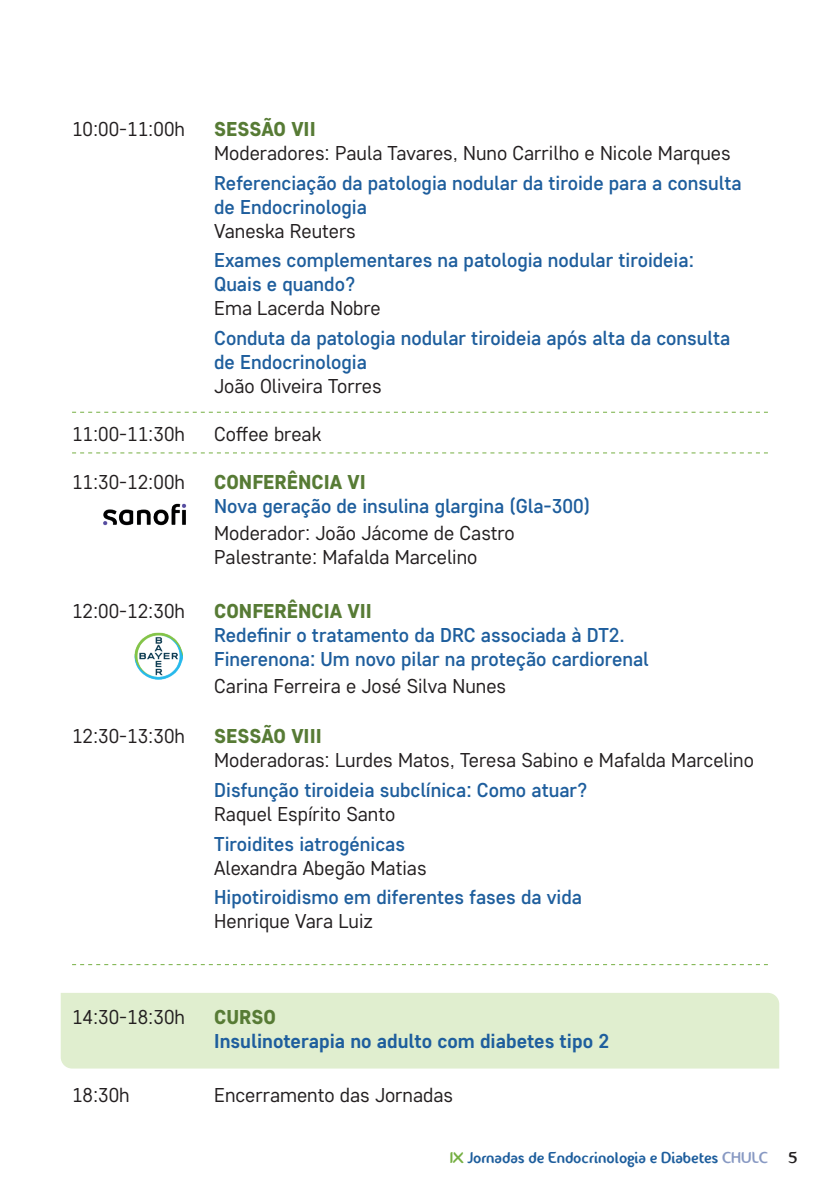
<style>
.page{position:relative;width:840px;height:1191px;background:#fff}
.page>*{position:absolute;margin:0;border:0;box-sizing:border-box;transform-origin:0 0}
.t1{font:500 20px/24px "Core Sans D45";color:#1e5e9d}
.t2{font:20px/24px "Core Sans D35";color:#231f20}
.t3{font:800 20px "Core Sans D65";color:#577b35}
.t4{font:700 20px "Core Sans D55";color:#1e5e9d}
.t5{font:16px "Fontastique Fontastique";color:#1e5e9d}
.t6{font:16px "Fontastique Fontastique";color:#231f20}
.s1{color:#75af42}
.s2{color:#8899c3}
</style>
<div class="page">
<svg style="left:72px;top:412px;width:695px;height:1px"></svg>
<svg style="left:72px;top:452px;width:695px;height:1px"></svg>
<svg style="left:72px;top:964px;width:695px;height:1px"></svg>
<div style="left:61px;top:993px;width:717px;height:75px;background:#e0eecf"></div>
<img style="left:103px;top:503px;width:84px;height:23px">
<img style="left:135px;top:632px;width:47px;height:48px">
<p class="t2" style="left:72px;top:116px;width:114px">10:00-11:00h</p>
<p class="t3" style="left:214px;top:116px;width:103px">SESSÃO VII</p>
<p class="t2" style="left:214px;top:140px;width:517px">Moderadores: Paula Tavares, Nuno Carrilho e Nicole Marques</p>
<p class="t1" style="left:214px;top:170px;width:528px">Referenciação da patologia nodular da tiroide para a consulta de Endocrinologia</p>
<p class="t2" style="left:214px;top:218px;width:143px">Vaneska Reuters</p>
<p class="t1" style="left:214px;top:248px;width:481px">Exames complementares na patologia nodular tiroideia:<br>Quais e quando?</p>
<p class="t2" style="left:214px;top:296px;width:168px">Ema Lacerda Nobre</p>
<p class="t1" style="left:214px;top:325px;width:517px">Conduta da patologia nodular tiroideia após alta da consulta de Endocrinologia</p>
<p class="t2" style="left:214px;top:373px;width:169px">João Oliveira Torres</p>
<p class="t2" style="left:72px;top:421px;width:114px">11:00-11:30h</p>
<p class="t2" style="left:214px;top:421px;width:108px">Coffee break</p>
<p class="t2" style="left:72px;top:469px;width:114px">11:30-12:00h</p>
<p class="t3" style="left:214px;top:469px;width:153px">CONFERÊNCIA VI</p>
<p class="t1" style="left:214px;top:493px;width:377px">Nova geração de insulina glargina (Gla-300)</p>
<p class="t2" style="left:214px;top:520px;width:302px">Moderador: João Jácome de Castro<br>Palestrante: Mafalda Marcelino</p>
<p class="t2" style="left:72px;top:598px;width:114px">12:00-12:30h</p>
<p class="t3" style="left:214px;top:597px;width:159px">CONFERÊNCIA VII</p>
<p class="t1" style="left:214px;top:622px;width:436px">Redefinir o tratamento da DRC associada à DT2.<br>Finerenona: Um novo pilar na proteção cardiorenal</p>
<p class="t2" style="left:214px;top:673px;width:293px">Carina Ferreira e José Silva Nunes</p>
<p class="t2" style="left:72px;top:723px;width:114px">12:30-13:30h</p>
<p class="t3" style="left:214px;top:723px;width:109px">SESSÃO VIII</p>
<p class="t2" style="left:214px;top:747px;width:541px">Moderadoras: Lurdes Matos, Teresa Sabino e Mafalda Marcelino</p>
<p class="t1" style="left:214px;top:777px;width:374px">Disfunção tiroideia subclínica: Como atuar?</p>
<p class="t2" style="left:214px;top:801px;width:182px">Raquel Espírito Santo</p>
<p class="t1" style="left:214px;top:831px;width:192px">Tiroidites iatrogénicas</p>
<p class="t2" style="left:214px;top:855px;width:214px">Alexandra Abegão Matias</p>
<p class="t1" style="left:214px;top:884px;width:369px">Hipotiroidismo em diferentes fases da vida</p>
<p class="t2" style="left:214px;top:908px;width:160px">Henrique Vara Luiz</p>
<p class="t2" style="left:72px;top:1004px;width:114px">14:30-18:30h</p>
<p class="t3" style="left:214px;top:1004px;width:63px">CURSO</p>
<p class="t4" style="left:214px;top:1028px;width:396px">Insulinoterapia no adulto com diabetes tipo 2</p>
<p class="t2" style="left:72px;top:1082px;width:59px">18:30h</p>
<p class="t2" style="left:214px;top:1082px;width:240px">Encerramento das Jornadas</p>
<p class="t5" style="left:449px;top:1147px;width:319px"><span class="s1">IX</span> Jornadas de Endocrinologia e Diabetes <span class="s2">CHULC</span></p>
<p class="t6" style="left:788px;top:1147px;width:10px">5</p>
</div>
